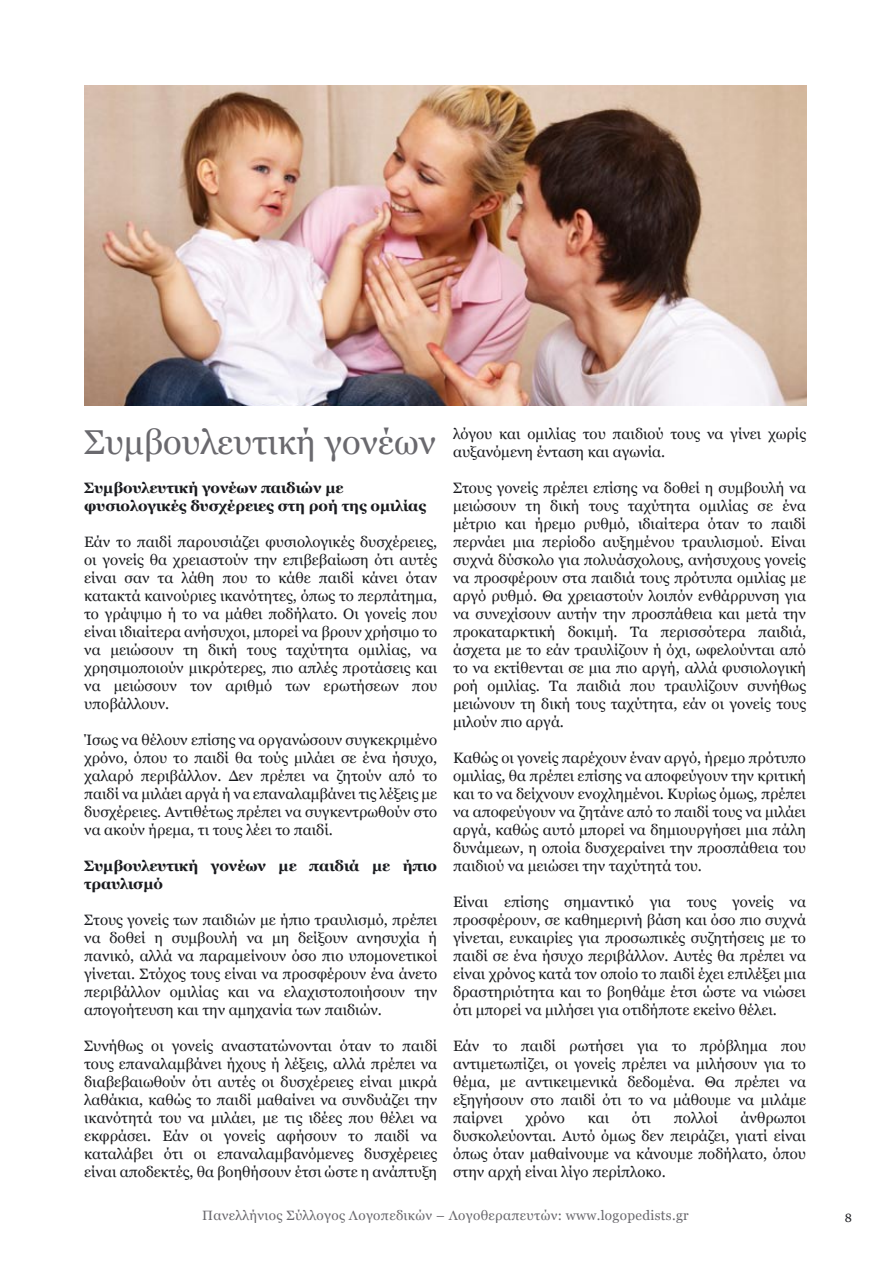
<style>
.page{position:relative;width:893px;height:1263px;background:#fff}
.page>*{position:absolute;margin:0;border:0;box-sizing:border-box;transform-origin:0 0}
.t1{font:34.5px "Georgia";color:#6a696e}
.t2{font:15px/18px "Georgia";color:#1b1c20;text-align:justify}
.t3{font:700 15px/18px "Georgia";color:#1b1c20}
.t4{font:13.5px "Georgia";letter-spacing:.025em;color:#68676c}
.t5{font:12px "Georgia";color:#1b1c20}
</style>
<div class="page">
<img style="left:84px;top:86px;width:722px;height:320px">
<p class="t1" style="left:84px;top:422px;width:353px">Συμβουλευτική γονέων</p>
<p class="t3" style="left:84px;top:478px;width:343px">Συμβουλευτική γονέων παιδιών με φυσιολογικές δυσχέρειες στη ροή της ομιλίας</p>
<p class="t2" style="left:84px;top:532px;width:354px">Εάν το παιδί παρουσιάζει φυσιολογικές δυσχέρειες, οι γονείς θα χρειαστούν την επιβεβαίωση ότι αυτές είναι σαν τα λάθη που το κάθε παιδί κάνει όταν κατακτά καινούριες ικανότητες, όπως το περπάτημα, το γράψιμο ή το να μάθει ποδήλατο. Οι γονείς που είναι ιδιαίτερα ανήσυχοι, μπορεί να βρουν χρήσιμο το να μειώσουν τη δική τους ταχύτητα ομιλίας, να χρησιμοποιούν μικρότερες, πιο απλές προτάσεις και να μειώσουν τον αριθμό των ερωτήσεων που υποβάλλουν.</p>
<p class="t2" style="left:84px;top:730px;width:354px">Ίσως να θέλουν επίσης να οργανώσουν συγκεκριμένο χρόνο, όπου το παιδί θα τούς μιλάει σε ένα ήσυχο, χαλαρό περιβάλλον. Δεν πρέπει να ζητούν από το παιδί να μιλάει αργά ή να επαναλαμβάνει τις λέξεις με δυσχέρειες. Αντιθέτως πρέπει να συγκεντρωθούν στο να ακούν ήρεμα, τι τους λέει το παιδί.</p>
<p class="t3" style="left:84px;top:856px;width:354px">Συμβουλευτική γονέων με παιδιά με ήπιο τραυλισμό</p>
<p class="t2" style="left:84px;top:910px;width:354px">Στους γονείς των παιδιών με ήπιο τραυλισμό, πρέπει να δοθεί η συμβουλή να μη δείξουν ανησυχία ή πανικό, αλλά να παραμείνουν όσο πιο υπομονετικοί γίνεται. Στόχος τους είναι να προσφέρουν ένα άνετο περιβάλλον ομιλίας και να ελαχιστοποιήσουν την απογοήτευση και την αμηχανία των παιδιών.</p>
<p class="t2" style="left:84px;top:1036px;width:354px">Συνήθως οι γονείς αναστατώνονται όταν το παιδί τους επαναλαμβάνει ήχους ή λέξεις, αλλά πρέπει να διαβεβαιωθούν ότι αυτές οι δυσχέρειες είναι μικρά λαθάκια, καθώς το παιδί μαθαίνει να συνδυάζει την ικανότητά του να μιλάει, με τις ιδέες που θέλει να εκφράσει. Εάν οι γονείς αφήσουν το παιδί να καταλάβει ότι οι επαναλαμβανόμενες δυσχέρειες είναι αποδεκτές, θα βοηθήσουν έτσι ώστε η ανάπτυξη</p>
<p class="t2" style="left:453px;top:424px;width:354px">λόγου και ομιλίας του παιδιού τους να γίνει χωρίς αυξανόμενη ένταση και αγωνία.</p>
<p class="t2" style="left:453px;top:478px;width:354px">Στους γονείς πρέπει επίσης να δοθεί η συμβουλή να μειώσουν τη δική τους ταχύτητα ομιλίας σε ένα μέτριο και ήρεμο ρυθμό, ιδιαίτερα όταν το παιδί περνάει μια περίοδο αυξημένου τραυλισμού. Είναι συχνά δύσκολο για πολυάσχολους, ανήσυχους γονείς να προσφέρουν στα παιδιά τους πρότυπα ομιλίας με αργό ρυθμό. Θα χρειαστούν λοιπόν ενθάρρυνση για να συνεχίσουν αυτήν την προσπάθεια και μετά την προκαταρκτική δοκιμή. Τα περισσότερα παιδιά, άσχετα με το εάν τραυλίζουν ή όχι, ωφελούνται από το να εκτίθενται σε μια πιο αργή, αλλά φυσιολογική ροή ομιλίας. Τα παιδιά που τραυλίζουν συνήθως μειώνουν τη δική τους ταχύτητα, εάν οι γονείς τους μιλούν πιο αργά.</p>
<p class="t2" style="left:453px;top:748px;width:354px">Καθώς οι γονείς παρέχουν έναν αργό, ήρεμο πρότυπο ομιλίας, θα πρέπει επίσης να αποφεύγουν την κριτική και το να δείχνουν ενοχλημένοι. Κυρίως όμως, πρέπει να αποφεύγουν να ζητάνε από το παιδί τους να μιλάει αργά, καθώς αυτό μπορεί να δημιουργήσει μια πάλη δυνάμεων, η οποία δυσχεραίνει την προσπάθεια του παιδιού να μειώσει την ταχύτητά του.</p>
<p class="t2" style="left:453px;top:892px;width:354px">Είναι επίσης σημαντικό για τους γονείς να προσφέρουν, σε καθημερινή βάση και όσο πιο συχνά γίνεται, ευκαιρίες για προσωπικές συζητήσεις με το παιδί σε ένα ήσυχο περιβάλλον. Αυτές θα πρέπει να είναι χρόνος κατά τον οποίο το παιδί έχει επιλέξει μια δραστηριότητα και το βοηθάμε έτσι ώστε να νιώσει ότι μπορεί να μιλήσει για οτιδήποτε εκείνο θέλει.</p>
<p class="t2" style="left:453px;top:1036px;width:354px">Εάν το παιδί ρωτήσει για το πρόβλημα που αντιμετωπίζει, οι γονείς πρέπει να μιλήσουν για το θέμα, με αντικειμενικά δεδομένα. Θα πρέπει να εξηγήσουν στο παιδί ότι το να μάθουμε να μιλάμε παίρνει</p>
<p class="t2" style="left:453px;top:1108px;width:354px;text-indent:288px">άνθρωποι δυσκολεύονται. Αυτό όμως δεν πειράζει, γιατί είναι όπως όταν μαθαίνουμε να κάνουμε ποδήλατο, όπου στην αρχή είναι λίγο περίπλοκο.</p>
<p class="t4" style="left:202px;top:1207px;width:488px">Πανελλήνιος Σύλλογος Λογοπεδικών – Λογοθεραπευτών: www.logopedists.gr</p>
<p class="t2" style="left:525px;top:1108px;width:41px">χρόνο</p>
<p class="t2" style="left:588px;top:1108px;width:23px">και</p>
<p class="t2" style="left:632px;top:1108px;width:21px">ότι</p>
<p class="t2" style="left:674px;top:1108px;width:46px">πολλοί</p>
<p class="t5" style="left:845px;top:1211px;width:9px">8</p>
</div>
